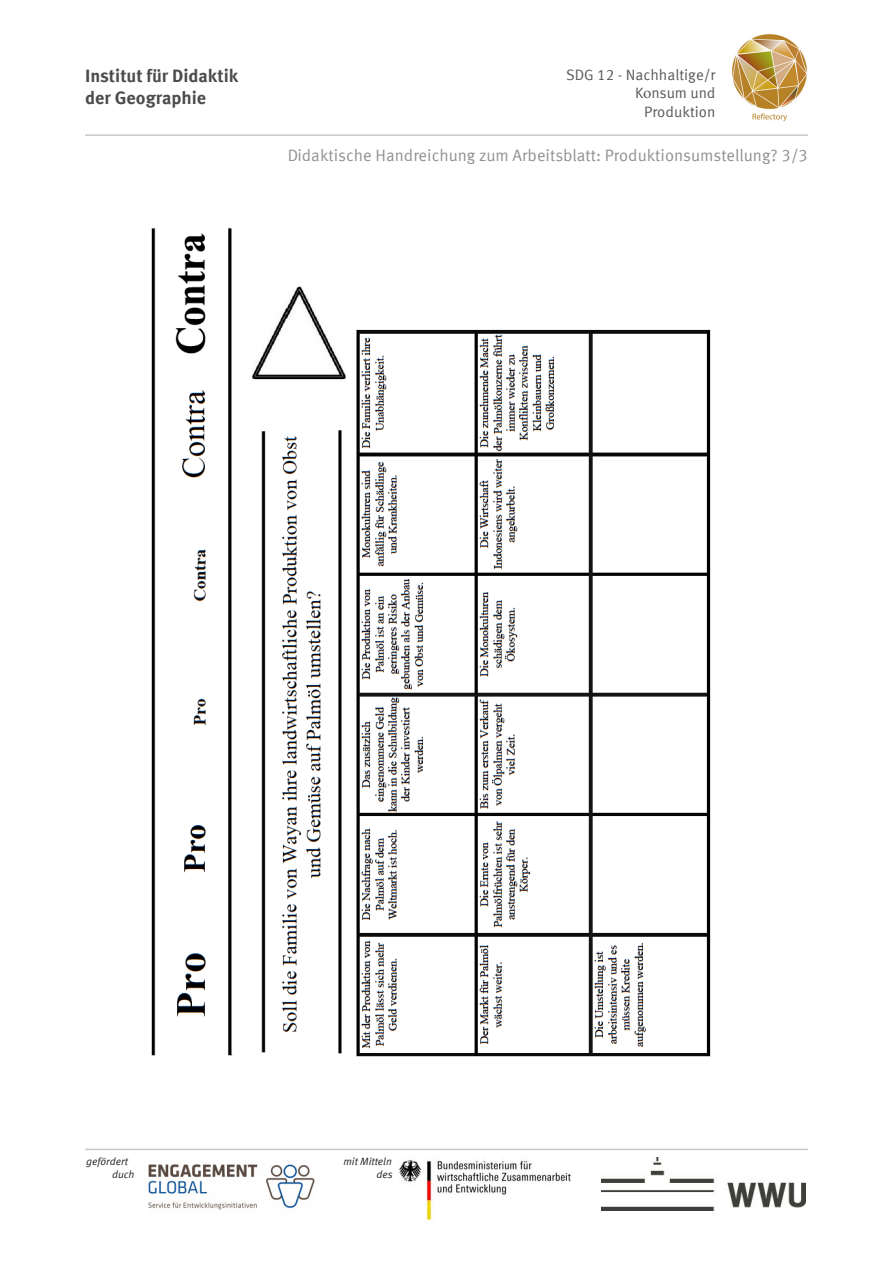
<style>
.page{position:relative;width:893px;height:1263px;background:#fff}
.page>*{position:absolute;margin:0;border:0;box-sizing:border-box;transform-origin:0 0}
.t1{font:700 18px/21.6px "Meta Offc Pro";color:#4b4c4d}
.t2{font:16.5px "Meta Offc Pro Norm";color:#231f20}
.t3{font:15px/18.6px "Meta Offc Pro Norm";color:#57585a;text-align:right}
.t4{font:10.5px/12.6px "Meta Offc Pro Norm Ita";color:#231f20}
.s1{font-family:"Minion Pro";font-size:16.5px}
</style>
<div class="page">
<hr style="left:85px;top:1149px;width:723px;height:1px;background:#231f20">
<img style="left:732px;top:34px;width:75px;height:88px">
<hr style="left:85px;top:134px;width:723px;height:2px;background:#231f20">
<img style="left:149px;top:1164px;width:166px;height:46px">
<img style="left:398px;top:1160px;width:173px;height:61px">
<img style="left:602px;top:1157px;width:204px;height:54px">
<img style="left:151px;top:227px;width:560px;height:830px">
<p class="t1" style="left:85px;top:64px;width:155px">Institut für Didaktik der Geographie</p>
<p class="t3" style="left:566px;top:64px;width:151px">SDG 12 - Nachhaltige/r<br>K<span class="s1">o</span>nsum und<br>Produktion</p>
<p class="t2" style="left:287px;top:143px;width:522px">Didaktische Handreichung zum Arbeitsblatt: Produktionsumstellung? 3/3</p>
<p class="t4" style="left:112px;top:1155px;width:24px;text-indent:-26px">gefördert duch</p>
<p class="t4" style="left:343px;top:1155px;width:51px;text-align:right">mit Mitteln des</p>
</div>
